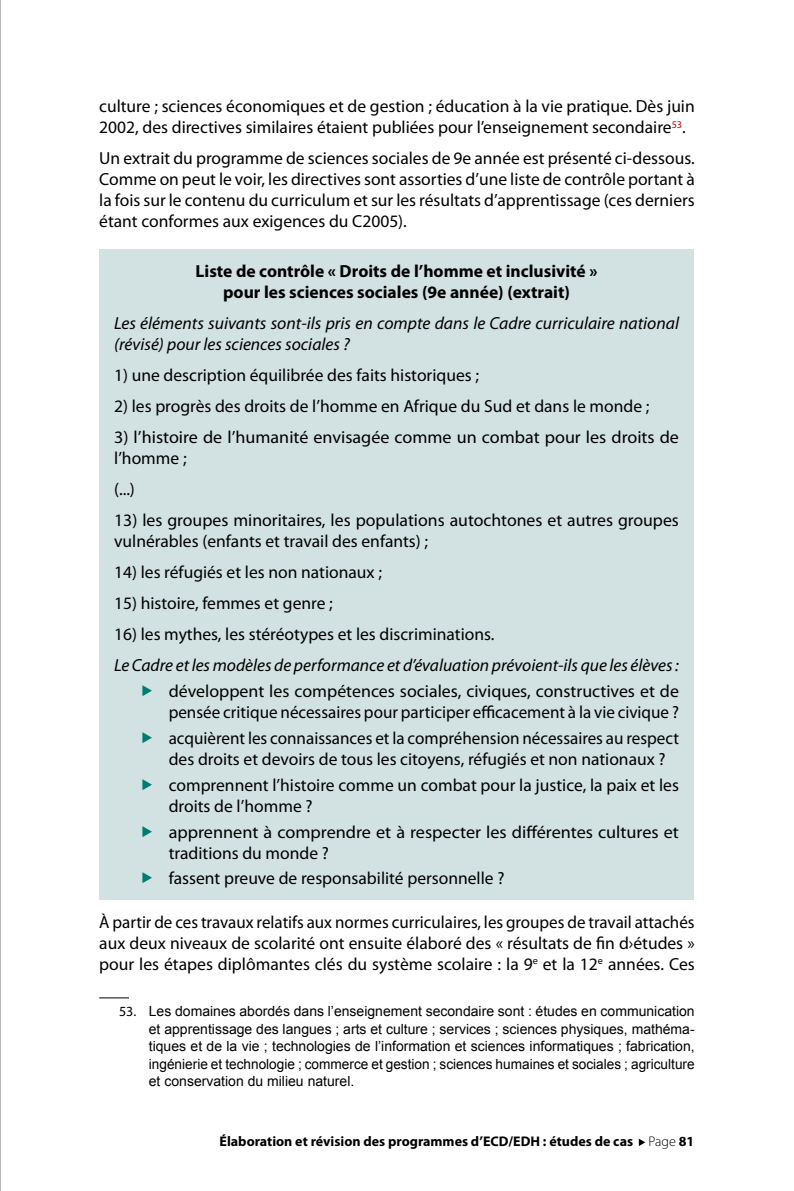
<style>
.page{position:relative;width:794px;height:1191px;background:#fff}
.page>*{position:absolute;margin:0;border:0;box-sizing:border-box;transform-origin:0 0}
.t1{font:17.5px/21px "Myriad Pro";color:#000}
.t2{font:italic 17.5px/21px "Myriad Pro";color:#000}
.t3{font:700 17.5px/21px "Myriad Pro";color:#000;text-align:center}
.t4{font:17.5px/21px "Myriad Pro";color:#000;scale:1.04 1}
.t5{font:14px/17.5px "Arial";color:#000;text-align:justify}
.t6{font:700 14px "Myriad Pro";color:#000}
.s1{font-family:"Myriad Pro"}
.s2{font-weight:300}
</style>
<div class="page">
<svg style="left:639px;top:1138px;width:6px;height:8px"></svg>
<div style="left:99px;top:249px;width:595px;height:650px;background:#d2e1e1"></div>
<hr style="left:99px;top:997px;width:30px;height:1px;background:#000">
<hr style="left:0;top:0;width:1px;height:1191px;background:#706f6f">
<p class="t1" style="left:99px;top:96px;width:597px">culture ; sciences économiques et de gestion ; éducation à la vie pratique. Dès juin<br>2002, des directives similaires étaient publiées pour l’enseignement secondaire<sup>53</sup>.</p>
<p class="t1" style="left:99px;top:148px;width:597px;text-align:justify">Un extrait du programme de sciences sociales de 9e année est présenté ci-dessous.<br>Comme on peut le voir, les directives sont assorties d’une liste de contrôle portant à la fois sur le contenu du curriculum et sur les résultats d’apprentissage (ces derniers étant conformes aux exigences du C2005).</p>
<p class="t3" style="left:196px;top:260px;width:403px">Liste de contrôle « Droits de l’homme et inclusivité » pour les sciences sociales (9e année) (extrait)</p>
<p class="t2" style="left:114px;top:312px;width:566px">Les éléments suivants sont-ils pris en compte dans le Cadre curriculaire national (révisé) pour les sciences sociales ?</p>
<p class="t1" style="left:114px;top:364px;width:366px">1) une description équilibrée des faits historiques ;</p>
<p class="t1" style="left:114px;top:395px;width:537px">2) les progrès des droits de l’homme en Afrique du Sud et dans le monde ;</p>
<p class="t1" style="left:114px;top:426px;width:566px">3) l’histoire de l’humanité envisagée comme un combat pour les droits de l’homme ;</p>
<p class="t1" style="left:114px;top:478px;width:22px">(...)</p>
<p class="t1" style="left:114px;top:509px;width:566px">13) les groupes minoritaires, les populations autochtones et autres groupes vulnérables (enfants et travail des enfants) ;</p>
<p class="t1" style="left:114px;top:561px;width:269px">14) les réfugiés et les non nationaux ;</p>
<p class="t1" style="left:114px;top:592px;width:220px">15) histoire, femmes et genre ;</p>
<p class="t1" style="left:114px;top:623px;width:382px">16) les mythes, les stéréotypes et les discriminations.</p>
<p class="t2" style="left:114px;top:654px;width:566px">Le Cadre et les modèles de performance et d’évaluation prévoient-ils que les élèves :</p>
<p class="t1" style="left:169px;top:680px;width:512px">développent les compétences sociales, civiques, constructives et de pensée critique nécessaires pour participer efficacement à la vie civique ?</p>
<p class="t1" style="left:169px;top:727px;width:512px">acquièrent les connaissances et la compréhension nécessaires au respect des droits et devoirs de tous les citoyens, réfugiés et non nationaux ?</p>
<p class="t1" style="left:169px;top:774px;width:512px">comprennent l’histoire comme un combat pour la justice, la paix et les droits de l’homme ?</p>
<p class="t4" style="left:169px;top:821px;width:492px">apprennent à comprendre et à respecter les différentes cultures et traditions du monde ?</p>
<p class="t1" style="left:169px;top:868px;width:337px">fassent preuve de responsabilité personnelle ?</p>
<p class="t1" style="left:99px;top:911px;width:597px;text-align:justify">À partir de ces travaux relatifs aux normes curriculaires, les groupes de travail attachés aux deux niveaux de scolarité ont ensuite élaboré des « résultats de fin d›études » pour les étapes diplômantes clés du système scolaire : la 9<sup>e</sup> et la 12<sup>e</sup> années. Ces</p>
<p class="t5" style="left:149px;top:1002px;width:547px;text-indent:-30px"><span class="s1">53.</span> Les domaines abordés dans l’enseignement secondaire sont : études en communication et apprentissage des langues ; arts et culture ; services ; sciences physiques, mathéma&shy;tiques et de la vie ; technologies de l’information et sciences informatiques ; fabrication, ingénierie et technologie ; commerce et gestion ; sciences humaines et sociales ; agriculture et conservation du milieu naturel.</p>
<p class="t6" style="left:219px;top:1132px;width:476px">Élaboration et révision des programmes d’ECD/EDH : études de cas <span class="s2">Page</span> 81</p>
</div>
